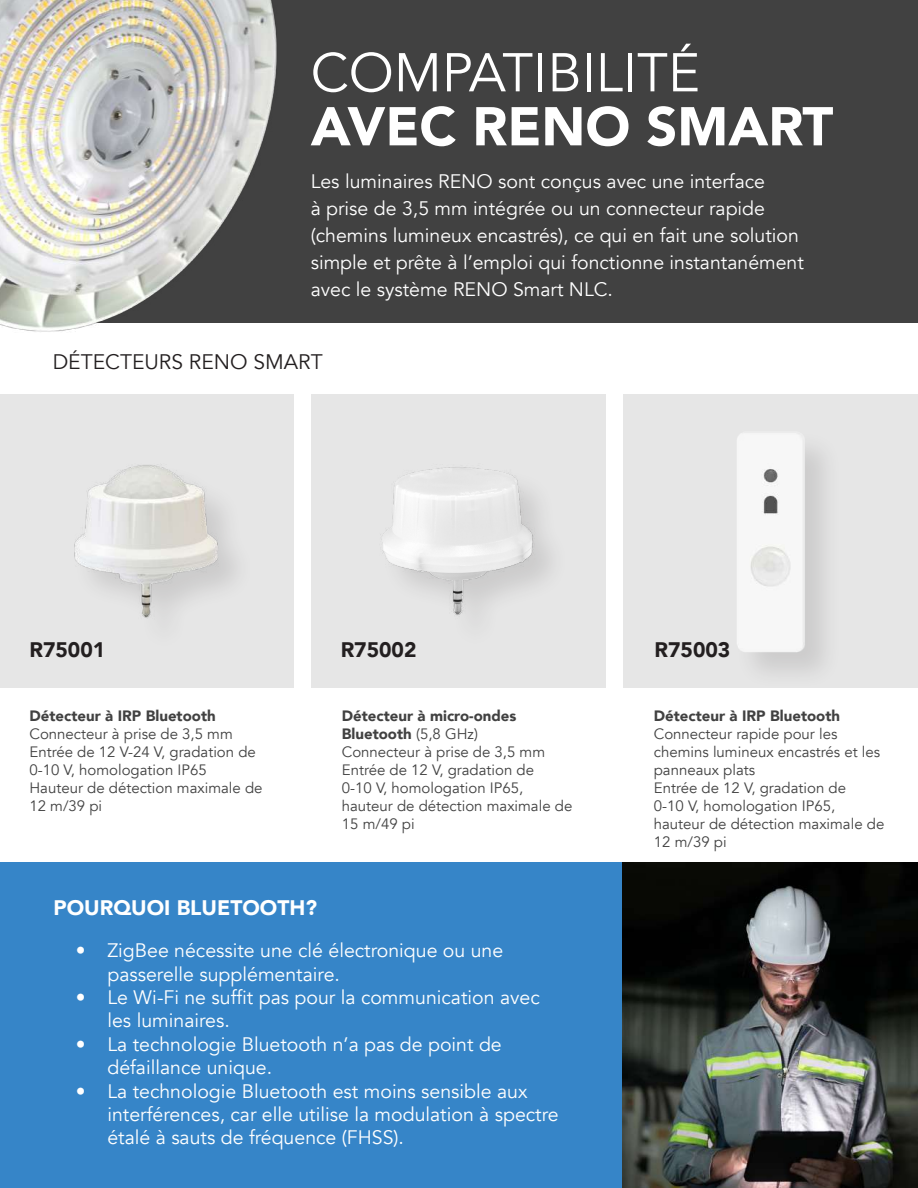
<style>
.page{position:relative;width:918px;height:1188px;background:#fff}
.page>*{position:absolute;margin:0;border:0;box-sizing:border-box;transform-origin:0 0}
.t1{font:54px "Avenir";color:#fff}
.t2{font:900 54px "Avenir";color:#fff}
.t3{font:21px "Avenir";color:#231f20}
.t4{font:900 21px "Avenir";color:#fff}
.t5{font:900 21px "Avenir";color:#231f20}
.t6{font:19.5px/23.4px "Avenir";color:#fff}
.t7{font:15px/18px "Avenir";color:#414141}
.t8{font:900 15px "Avenir";color:#414141}
.s1{font-weight:900}
</style>
<div class="page">
<div style="left:0;top:0;width:918px;height:322px;background:#414141"></div>
<img style="left:0;top:394px;width:293px;height:293px">
<img style="left:311px;top:394px;width:293px;height:293px">
<img style="left:623px;top:394px;width:294px;height:293px">
<img style="left:0;top:0;width:283px;height:332px">
<div style="left:0;top:862px;width:918px;height:326px;background:#3685c8"></div>
<img style="left:622px;top:862px;width:296px;height:326px">
<h1 class="t1" style="left:311px;top:41px;width:391px">COMPATIBILITÉ</h1>
<h1 class="t2" style="left:311px;top:80px;width:524px">AVEC RENO SMART</h1>
<p class="t6" style="left:311px;top:168px;width:495px;line-height:27px">Les luminaires RENO sont conçus avec une interface<br>à prise de 3,5 mm intégrée ou un connecteur rapide (chemins lumineux encastrés), ce qui en fait une solution simple et prête à l’emploi qui fonctionne instantanément avec le système RENO Smart NLC.</p>
<p class="t3" style="left:53px;top:349px;width:272px">DÉTECTEURS RENO SMART</p>
<p class="t5" style="left:29px;top:632px;width:77px">R75001</p>
<p class="t5" style="left:341px;top:632px;width:77px">R75002</p>
<p class="t5" style="left:655px;top:632px;width:77px">R75003</p>
<p class="t8" style="left:29px;top:703px;width:188px">Détecteur à IRP Bluetooth</p>
<p class="t7" style="left:29px;top:725px;width:235px">Connecteur à prise de 3,5 mm<br>Entrée de 12 V-24 V, gradation de<br>0-10 V, homologation IP65<br>Hauteur de détection maximale de<br>12 m/39 pi</p>
<p class="t4" style="left:53px;top:890px;width:265px">POURQUOI BLUETOOTH?</p>
<p class="t7" style="left:342px;top:707px;width:232px"><span class="s1">Détecteur à micro-ondes<br>Bluetooth</span> (5,8 GHz)<br>Connecteur à prise de 3,5 mm<br>Entrée de 12 V, gradation de<br>0-10 V, homologation IP65, hauteur de détection maximale de<br>15 m/49 pi</p>
<p class="t8" style="left:654px;top:703px;width:188px">Détecteur à IRP Bluetooth</p>
<p class="t7" style="left:654px;top:725px;width:232px">Connecteur rapide pour les chemins lumineux encastrés et les panneaux plats<br>Entrée de 12 V, gradation de<br>0-10 V, homologation IP65, hauteur de détection maximale de<br>12 m/39 pi</p>
<p class="t6" style="left:107px;top:939px;width:397px;text-indent:-32px">• ZigBee nécessite une clé électronique ou une passerelle supplémentaire.</p>
<p class="t6" style="left:107px;top:986px;width:434px;text-indent:-32px">• Le Wi-Fi ne suffit pas pour la communication avec les luminaires.</p>
<p class="t6" style="left:107px;top:1033px;width:396px;text-indent:-32px">• La technologie Bluetooth n’a pas de point de défaillance unique.</p>
<p class="t6" style="left:107px;top:1080px;width:453px;text-indent:-32px">• La technologie Bluetooth est moins sensible aux interférences, car elle utilise la modulation à spectre étalé à sauts de fréquence (FHSS).</p>
</div>
